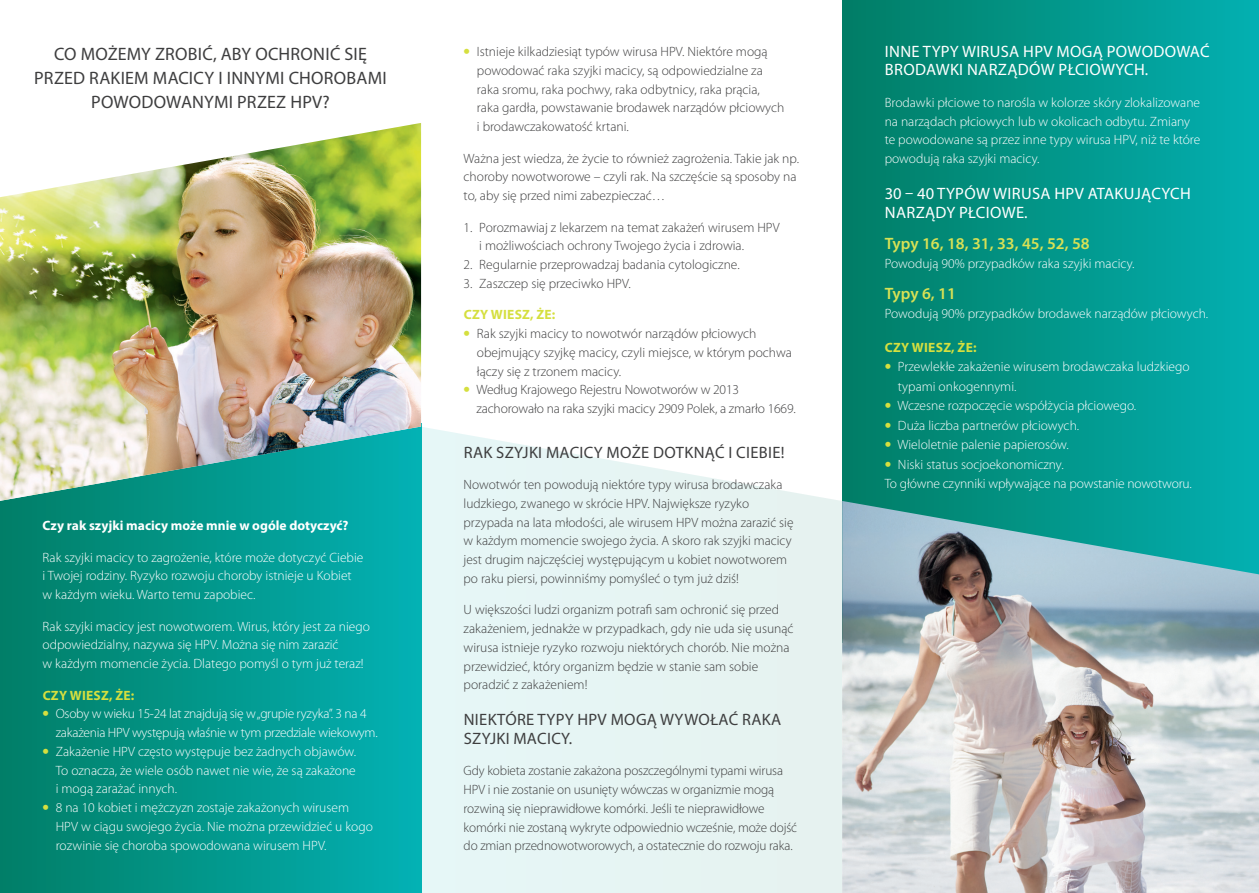
<style>
.page{position:relative;width:1259px;height:893px;background:#fff}
.page>*{position:absolute;margin:0;border:0;box-sizing:border-box;transform-origin:0 0}
.t1{font:18px/24px "Myriad Pro";letter-spacing:.015em;color:#3e3e3f;text-align:center}
.t2{font:16.5px/18.8px "Myriad Pro";letter-spacing:.02em;color:#fff}
.t3{font:16.5px/18.8px "Myriad Pro";letter-spacing:.02em;color:#3e3e3f}
.t4{font:600 16.5px "Myriad Pro";color:#d8e155}
.t5{font:300 13.5px/18.8px "Myriad Pro";color:#3e3e3f}
.t6{font:300 13.5px/18.8px "Myriad Pro";color:#fff}
.t7{font:300 13.5px/18.8px "Myriad Pro";letter-spacing:-.02em;color:#fff}
.t8{font:700 13.5px "Myriad Pro";color:#fff}
.t9{font:700 13.5px "Myriad Pro";letter-spacing:.02em;color:#d5df3f}
.s1{font-weight:900;font-size:18px;color:#d5df3f}
</style>
<div class="page">
<div style="left:0;top:424px;width:421px;height:469px;background:linear-gradient(to right,#017e66,#03b1b3)"></div>
<div style="left:842px;top:0;width:417px;height:643px;background:linear-gradient(to right,#017d64,#03afb1)"></div>
<img style="left:0;top:123px;width:421px;height:378px">
<svg style="left:421px;top:427px;width:421px;height:466px;background:#e7f5f4"></svg>
<img style="left:842px;top:501px;width:417px;height:392px">
<h1 class="t1" style="left:34px;top:42px;width:354px">CO MOŻEMY ZROBIĆ, ABY OCHRONIĆ SIĘ<br>PRZED RAKIEM MACICY I INNYMI CHOROBAMI<br>POWODOWANYMI PRZEZ HPV?</h1>
<p class="t8" style="left:43px;top:517px;width:308px">Czy rak szyjki macicy może mnie w ogóle dotyczyć?</p>
<p class="t6" style="left:43px;top:548px;width:322px">Rak szyjki macicy to zagrożenie, które może dotyczyć Ciebie i Twojej rodziny. Ryzyko rozwoju choroby istnieje u Kobiet w każdym wieku. Warto temu zapobiec.</p>
<p class="t6" style="left:43px;top:617px;width:329px">Rak szyjki macicy jest nowotworem. Wirus, który jest za niego odpowiedzialny, nazywa się HPV. Można się nim zarazić<br>w każdym momencie życia. Dlatego pomyśl o tym już teraz!</p>
<p class="t9" style="left:43px;top:686px;width:93px">CZY WIESZ, ŻE:</p>
<p class="t7" style="left:56px;top:704px;width:323px;text-indent:-13px"><span class="s1">•</span> Osoby w wieku 15-24 lat znajdują się w „grupie ryzyka”. 3 na 4 zakażenia HPV występują właśnie w tym przedziale wiekowym.</p>
<p class="t6" style="left:56px;top:742px;width:302px;text-align:justify;text-indent:-13px"><span class="s1">•</span> Zakażenie HPV często występuje bez żadnych objawów.<br>To oznacza, że wiele osób nawet nie wie, że są zakażone i mogą zarażać innych.</p>
<p class="t6" style="left:56px;top:798px;width:319px;text-indent:-13px"><span class="s1">•</span> 8 na 10 kobiet i mężczyzn zostaje zakażonych wirusem<br>HPV w ciągu swojego życia. Nie można przewidzieć u kogo rozwinie się choroba spowodowana wirusem HPV.</p>
<p class="t5" style="left:477px;top:42px;width:309px;text-indent:-13px"><span class="s1">•</span> Istnieje kilkadziesiąt typów wirusa HPV. Niektóre mogą powodować raka szyjki macicy, są odpowiedzialne za raka sromu, raka pochwy, raka odbytnicy, raka prącia, raka gardła, powstawanie brodawek narządów płciowych i brodawczakowatość krtani.</p>
<p class="t5" style="left:463px;top:149px;width:337px">Ważna jest wiedza, że życie to również zagrożenia. Takie jak np. choroby nowotworowe – czyli rak. Na szczęście są sposoby na to, aby się przed nimi zabezpieczać…</p>
<p class="t5" style="left:479px;top:218px;width:302px;text-indent:-16px">1. Porozmawiaj z lekarzem na temat zakażeń wirusem HPV i możliwościach ochrony Twojego życia i zdrowia.</p>
<p class="t5" style="left:463px;top:255px;width:277px">2. Regularnie przeprowadzaj badania cytologiczne.</p>
<p class="t5" style="left:463px;top:274px;width:169px">3. Zaszczep się przeciwko HPV.</p>
<p class="t9" style="left:464px;top:306px;width:93px">CZY WIESZ, ŻE:</p>
<p class="t5" style="left:477px;top:324px;width:316px;text-indent:-13px"><span class="s1">•</span> Rak szyjki macicy to nowotwór narządów płciowych obejmujący szyjkę macicy, czyli miejsce, w którym pochwa łączy się z trzonem macicy.</p>
<p class="t5" style="left:476px;top:380px;width:321px;text-indent:-13px"><span class="s1">•</span> Według Krajowego Rejestru Nowotworów w 2013 zachorowało na raka szyjki macicy 2909 Polek, a zmarło 1669.</p>
<p class="t3" style="left:464px;top:442px;width:322px">RAK SZYJKI MACICY MOŻE DOTKNĄĆ I CIEBIE!</p>
<p class="t5" style="left:463px;top:475px;width:331px">Nowotwór ten powodują niektóre typy wirusa brodawczaka ludzkiego, zwanego w skrócie HPV. Największe ryzyko przypada na lata młodości, ale wirusem HPV można zarazić się w każdym momencie swojego życia. A skoro rak szyjki macicy jest drugim najczęściej występującym u kobiet nowotworem po raku piersi, powinniśmy pomyśleć o tym już dziś!</p>
<p class="t5" style="left:463px;top:600px;width:331px">U większości ludzi organizm potrafi sam ochronić się przed zakażeniem, jednakże w przypadkach, gdy nie uda się usunąć wirusa istnieje ryzyko rozwoju niektórych chorób. Nie można przewidzieć, który organizm będzie w stanie sam sobie poradzić z zakażeniem!</p>
<p class="t3" style="left:464px;top:710px;width:319px">NIEKTÓRE TYPY HPV MOGĄ WYWOŁAĆ RAKA<br>SZYJKI MACICY.</p>
<p class="t5" style="left:463px;top:761px;width:335px">Gdy kobieta zostanie zakażona poszczególnymi typami wirusa HPV i nie zostanie on usunięty wówczas w organizmie mogą rozwiną się nieprawidłowe komórki. Jeśli te nieprawidłowe komórki nie zostaną wykryte odpowiednio wcześnie, może dojść do zmian przednowotworowych, a ostatecznie do rozwoju raka.</p>
<p class="t2" style="left:885px;top:41px;width:326px">INNE TYPY WIRUSA HPV MOGĄ POWODOWAĆ<br>BRODAWKI NARZĄDÓW PŁCIOWYCH.</p>
<p class="t6" style="left:884px;top:93px;width:317px">Brodawki płciowe to narośla w kolorze skóry zlokalizowane na narządach płciowych lub w okolicach odbytu. Zmiany te powodowane są przez inne typy wirusa HPV, niż te które powodują raka szyjki macicy.</p>
<p class="t2" style="left:884px;top:184px;width:307px">30 – 40 TYPÓW WIRUSA HPV ATAKUJĄCYCH<br>NARZĄDY PŁCIOWE.</p>
<p class="t4" style="left:884px;top:233px;width:207px">Typy 16, 18, 31, 33, 45, 52, 58</p>
<p class="t6" style="left:884px;top:254px;width:251px">Powodują 90% przypadków raka szyjki macicy.</p>
<p class="t4" style="left:884px;top:283px;width:73px">Typy 6, 11</p>
<p class="t6" style="left:884px;top:304px;width:325px">Powodują 90% przypadków brodawek narządów płciowych.</p>
<p class="t9" style="left:885px;top:338px;width:93px">CZY WIESZ, ŻE:</p>
<p class="t6" style="left:898px;top:357px;width:293px;line-height:19.5px;text-indent:-13px"><span class="s1">•</span> Przewlekłe zakażenie wirusem brodawczaka ludzkiego typami onkogennymi.</p>
<p class="t6" style="left:884px;top:396px;width:253px"><span class="s1">•</span> Wczesne rozpoczęcie współżycia płciowego.</p>
<p class="t6" style="left:884px;top:416px;width:196px"><span class="s1">•</span> Duża liczba partnerów płciowych.</p>
<p class="t6" style="left:884px;top:435px;width:186px"><span class="s1">•</span> Wieloletnie palenie papierosów.</p>
<p class="t6" style="left:884px;top:454px;width:309px;line-height:19.5px"><span class="s1">•</span> Niski status socjoekonomiczny.<br>To główne czynniki wpływające na powstanie nowotworu.</p>
</div>
